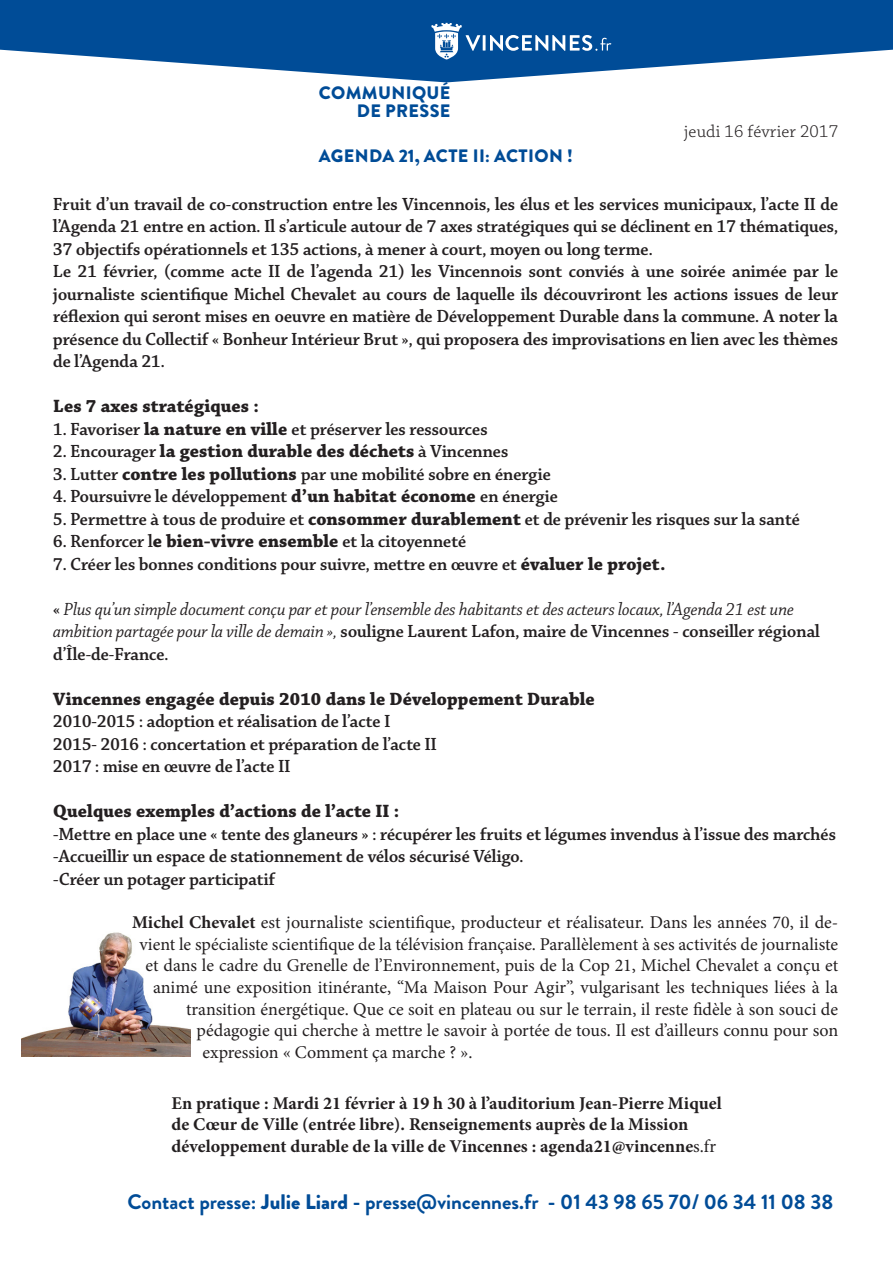
<style>
.page{position:relative;width:893px;height:1263px;background:#fff}
.page>*{position:absolute;margin:0;border:0;box-sizing:border-box;transform-origin:0 0}
.t1{font:700 21px "Brandon Grotesque";color:#004c97}
.t2{font:18.75px/22.5px "Chaparral Pro Semibold Subh";color:#231f20;text-align:justify}
.t3{font:18.75px/22.5px "Chaparral Pro It Subh";color:#231f20}
.t4{font:700 18.75px "Chaparral Pro";color:#231f20}
.t5{font:18px "Minion Pro";color:#231f20}
.t6{font:700 18px/21.6px "Minion Pro";color:#231f20}
.Normal__Web{font:900 18px/18px "Brandon Grotesque";letter-spacing:.02em;color:#004c97;text-align:right}
.t7{font:18px "Chaparral Pro Light Capt";color:#231f20}
.s1{font-family:"Chaparral Pro";font-weight:700}
.s2{font-family:"Chaparral Pro Semibold Subh";font-weight:400}
.s3{font-family:"Chaparral Pro Semibold Subh"}
.s4{font-weight:700}
.s5{font-weight:400}
.s6{font-weight:900}
</style>
<div class="page">
<svg style="left:0;top:0;width:893px;height:82px;fill:#004c97"></svg>
<svg style="left:431px;top:23px;width:180px;height:37px"></svg>
<img style="left:21px;top:932px;width:169px;height:124px">
<p class="Normal__Web" style="left:319px;top:84px;width:133px">COMMUNIQUÉ<br>DE PRESSE</p>
<p class="t7" style="left:684px;top:121px;width:156px">jeudi 16 février 2017</p>
<p class="Normal__Web" style="left:319px;top:147px;width:256px">AGENDA 21, ACTE II: ACTION !</p>
<p class="t2" style="left:53px;top:194px;width:787px">Fruit d’un travail de co-construction entre les Vincennois, les élus et les services municipaux, l’acte II de l’Agenda 21 entre en action. Il s’articule autour de 7 axes stratégiques qui se déclinent en 17 thématiques, 37 objectifs opérationnels et 135 actions, à mener à court, moyen ou long terme.</p>
<p class="t2" style="left:53px;top:261px;width:787px">Le 21 février, (comme acte II de l’agenda 21) les Vincennois sont conviés à une soirée animée par le journaliste scientifique Michel Chevalet au cours de laquelle ils découvriront les actions issues de leur réflexion qui seront mises en oeuvre en matière de Développement Durable dans la commune. A noter la présence du Collectif « Bonheur Intérieur Brut », qui proposera des improvisations en lien avec les thèmes de l’Agenda 21.</p>
<p class="t4" style="left:53px;top:395px;width:208px">Les 7 axes stratégiques :</p>
<p class="t2" style="left:53px;top:419px;width:436px">1. Favoriser <span class="s1">la nature en ville</span> et préserver les ressources</p>
<p class="t4" style="left:53px;top:440px;width:457px"><span class="s2">2. Encourager</span> la gestion durable des déchets <span class="s2">à Vincennes</span></p>
<p class="t2" style="left:53px;top:464px;width:499px">3. Lutter <span class="s1">contre les pollutions</span> par une mobilité sobre en énergie</p>
<p class="t2" style="left:53px;top:486px;width:507px">4. Poursuivre le développement <span class="s1">d’un habitat économe</span> en énergie</p>
<p class="t2" style="left:53px;top:509px;width:748px">5. Permettre à tous de produire et <span class="s1">consommer durablement</span> et de prévenir les risques sur la santé</p>
<p class="t2" style="left:53px;top:531px;width:415px">6. Renforcer l<span class="s1">e bien-vivre ensemble</span> et la citoyenneté</p>
<p class="t2" style="left:53px;top:554px;width:614px">7. Créer les bonnes conditions pour suivre, mettre en œuvre et <span class="s1">évaluer le projet.</span></p>
<p class="t3" style="left:53px;top:599px;width:768px"><span class="s3">«</span> Plus qu’un simple document conçu par et pour l’ensemble des habitants et des acteurs locaux, l’Agenda 21 est une ambition partagée pour la ville de demain », <span class="s3">souligne Laurent Lafon, maire de Vincennes - conseiller régional d’Île-de-France.</span></p>
<p class="t4" style="left:53px;top:688px;width:544px">Vincennes engagée depuis 2010 dans le Développement Durable</p>
<p class="t2" style="left:53px;top:711px;width:339px">2010-2015 : adoption et réalisation de l’acte I</p>
<p class="t2" style="left:53px;top:734px;width:385px">2015- 2016 : concertation et préparation de l’acte II</p>
<p class="t2" style="left:53px;top:756px;width:239px">2017 : mise en œuvre de l’acte II</p>
<p class="t4" style="left:53px;top:800px;width:348px">Quelques exemples d’actions de l’acte II :</p>
<p class="t2" style="left:53px;top:824px;width:785px">-Mettre en place une « tente des glaneurs » : récupérer les fruits et légumes invendus à l’issue des marchés -Accueillir un espace de stationnement de vélos sécurisé Véligo.</p>
<p class="t2" style="left:53px;top:869px;width:223px">-Créer un potager participatif</p>
<p class="t5" style="left:132px;top:910px;width:708px"><span class="s4">Michel Chevalet</span> est journaliste scientifique, producteur et réalisateur. Dans les années 70, il de-</p>
<p class="t5" style="left:140px;top:932px;width:700px">vient le spécialiste scientifique de la télévision française. Parallèlement à ses activités de journaliste</p>
<p class="t5" style="left:146px;top:953px;width:694px">et dans le cadre du Grenelle de l’Environnement, puis de la Cop 21, Michel Chevalet a conçu et</p>
<p class="t5" style="left:153px;top:975px;width:687px">animé une exposition itinérante, “Ma Maison Pour Agir”, vulgarisant les techniques liées à la</p>
<p class="t5" style="left:186px;top:997px;width:654px">transition énergétique. Que ce soit en plateau ou sur le terrain, il reste fidèle à son souci de</p>
<p class="t5" style="left:196px;top:1018px;width:643px">pédagogie qui cherche à mettre le savoir à portée de tous. Il est d’ailleurs connu pour son</p>
<p class="t5" style="left:202px;top:1040px;width:272px">expression « Comment ça marche ? ».</p>
<p class="t6" style="left:171px;top:1092px;width:552px">En pratique : Mardi 21 février à 19 h 30 à l’auditorium Jean-Pierre Miquel de Cœur de Ville (entrée libre). Renseignements auprès de la Mission développement durable de la ville de Vincennes : agenda21@vincenne<span class="s5">s.fr</span></p>
<p class="t1" style="left:128px;top:1187px;width:707px">Contact presse: <span class="s6">Julie Liard</span> - presse@vincennes.fr - 01 43 98 65 70/ 06 34 11 08 38</p>
</div>
